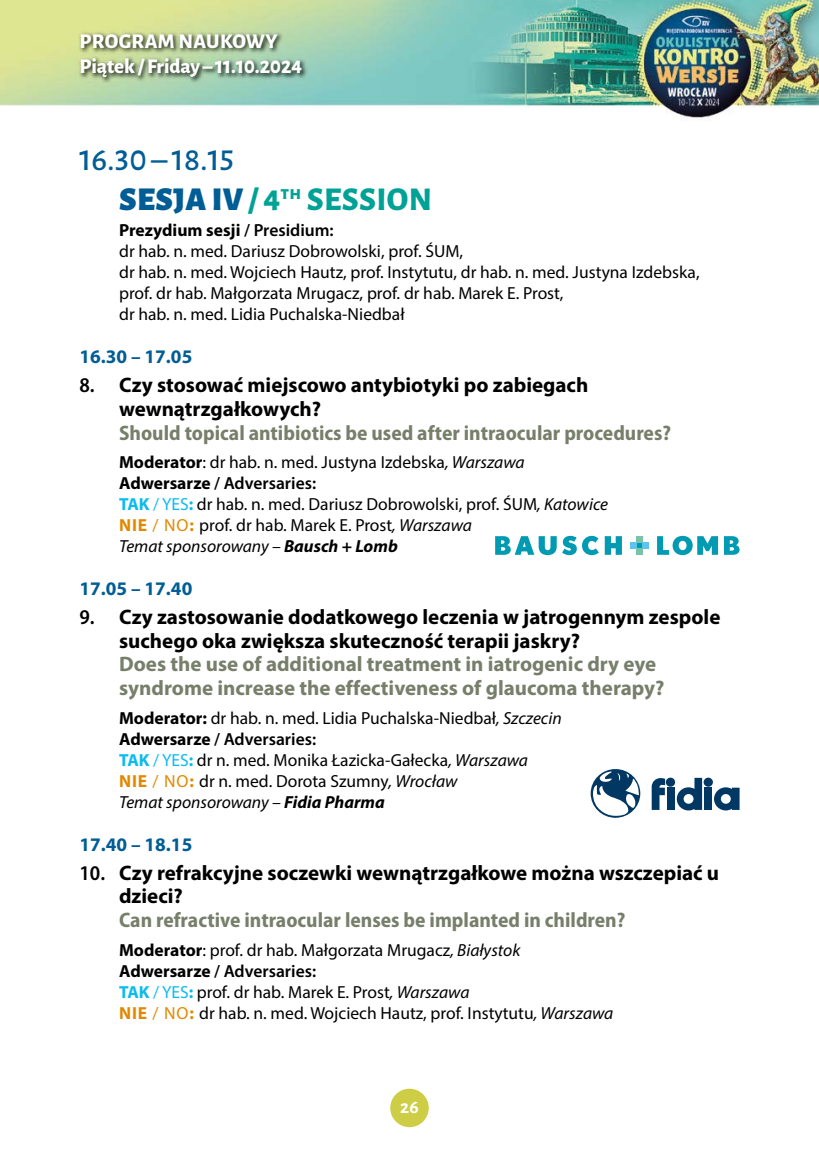
<style>
.page{position:relative;width:819px;height:1166px;background:#fff}
.page>*{position:absolute;margin:0;border:0;box-sizing:border-box;transform-origin:0 0}
.t1{font:800 33.25px "Alegreya Sans SC";letter-spacing:.01em;color:#00a295}
.t2{font:500 33.25px "Alegreya Sans";color:#005d95}
.t3{font:700 21px/23.8px "Myriad Pro";color:#000}
.t4{font:700 semi-condensed 21px "Myriad Pro";color:#777e6a}
.t5{font:700 21px/23.8px "Myriad Pro";color:#777e6a}
.t6{font:800 21px/25.2px "Alegreya Sans";color:#fff}
.t7{font:700 19.25px "Myriad Pro";color:#005d95}
.t8{font:700 19.25px "Alegreya Sans SC";color:#fff}
.t9{font:17.5px/21px "Myriad Pro";color:#000}
.s1{font-weight:900;color:#005d95}
.s2{font-weight:700}
.s3{font-weight:600}
.s4{font-weight:600;font-stretch:semi-condensed}
.s5{font-style:italic}
.s6{font-weight:700;color:#0bbbef}
.s7{color:#0bbbef}
.s8{font-weight:700;color:#e18800}
.s9{color:#e18800}
.s10{font-weight:700;font-style:italic}
</style>
<div class="page">
<img style="left:0;top:0;width:818px;height:118px">
<div style="left:390px;top:1088px;width:39px;height:39px;background:#cdce46;border-radius:50%"></div>
<img style="left:78px;top:31px;width:230px;height:52px">
<svg style="left:495px;top:536px;width:61px;height:19px"></svg>
<svg style="left:562px;top:536px;width:14px;height:19px"></svg>
<svg style="left:582px;top:536px;width:16px;height:19px"></svg>
<svg style="left:604px;top:536px;width:18px;height:19px"></svg>
<svg style="left:657px;top:536px;width:61px;height:19px"></svg>
<svg style="left:724px;top:536px;width:15px;height:19px"></svg>
<div style="left:636px;top:548px;width:6px;height:7px;background:#79c3a9"></div>
<svg style="left:630px;top:536px;width:18px;height:12px"></svg>
<svg style="left:590px;top:769px;width:50px;height:49px"></svg>
<svg style="left:703px;top:777px;width:9px;height:10px"></svg>
<div style="left:704px;top:788px;width:8px;height:22px;background:#003863"></div>
<svg style="left:665px;top:777px;width:10px;height:10px"></svg>
<div style="left:666px;top:788px;width:8px;height:22px;background:#003863"></div>
<svg style="left:714px;top:787px;width:25px;height:23px"></svg>
<svg style="left:676px;top:778px;width:26px;height:32px"></svg>
<svg style="left:651px;top:778px;width:14px;height:32px"></svg>
<p class="t6" style="left:79px;top:27px;width:224px">PROGRAM NAUKOWY<br>Piątek / Friday – 11.10.2024</p>
<h1 class="t2" style="left:79px;top:136px;width:156px">16.30 – 18.15</h1>
<h1 class="t1" style="left:119px;top:174px;width:314px"><span class="s1">SESJA IV</span> / 4<sup>th</sup> SESSION</h1>
<p class="t9" style="left:119px;top:220px;width:582px"><span class="s2">Prezydium sesji</span> <span class="s3">/ Presidium:<br></span>dr hab. n. med. Dariusz Dobrowolski, prof. ŚUM,<br>dr hab. n. med. Wojciech Hautz, prof. Instytutu, dr hab. n. med. Justyna Izdebska, prof. dr hab. Małgorzata Mrugacz, prof. dr hab. Marek E. Prost,<br>dr hab. n. med. Lidia Puchalska-Niedbał</p>
<p class="t7" style="left:79px;top:344px;width:114px">16.30 – 17.05</p>
<p class="t3" style="left:119px;top:372px;width:470px;text-indent:-40px"><span class="s4">8.</span> Czy stosować miejscowo antybiotyki po zabiegach wewnątrzgałkowych?</p>
<p class="t4" style="left:119px;top:421px;width:553px">Should topical antibiotics be used after intraocular procedures?</p>
<p class="t9" style="left:119px;top:451px;width:490px"><span class="s2">Moderator</span>: dr hab. n. med. Justyna Izdebska<span class="s5">, Warszawa </span><span class="s2">Adwersarze</span> <span class="s3">/ Adversaries:<br></span><span class="s6">TAK</span> <span class="s7">/ YES</span><span class="s6">:</span> dr hab. n. med. Dariusz Dobrowolski, prof. ŚUM<span class="s5">, Katowice </span><span class="s8">NIE</span> <span class="s9">/ NO</span><span class="s8">:</span> prof. dr hab. Marek E. Prost<span class="s5">, Warszawa<br>Temat sponsorowany –</span> <span class="s10">Bausch + Lomb</span></p>
<p class="t7" style="left:79px;top:576px;width:114px">17.05 – 17.40</p>
<p class="t3" style="left:119px;top:604px;width:602px;text-indent:-40px"><span class="s4">9.</span> Czy zastosowanie dodatkowego leczenia w jatrogennym zespole suchego oka zwiększa skuteczność terapii jaskry?</p>
<p class="t5" style="left:119px;top:652px;width:547px">Does the use of additional treatment in iatrogenic dry eye syndrome increase the effectiveness of glaucoma therapy?</p>
<p class="t9" style="left:119px;top:707px;width:444px"><span class="s2">Moderator:</span> dr hab. n. med. Lidia Puchalska-Niedbał<span class="s5">, Szczecin </span><span class="s2">Adwersarze</span> <span class="s3">/ Adversaries:<br></span><span class="s6">TAK</span> <span class="s7">/ YES</span><span class="s6">:</span> dr n. med. Monika Łazicka-Gałecka<span class="s5">, Warszawa<br></span><span class="s8">NIE</span> <span class="s9">/ NO</span><span class="s8">:</span> dr n. med. Dorota Szumny<span class="s5">, Wrocław<br>Temat sponsorowany –</span> <span class="s10">Fidia Pharma</span></p>
<p class="t7" style="left:79px;top:832px;width:114px">17.40 – 18.15</p>
<p class="t3" style="left:119px;top:860px;width:601px;text-indent:-40px"><span class="s4">10.</span> Czy refrakcyjne soczewki wewnątrzgałkowe można wszczepiać u dzieci?</p>
<p class="t4" style="left:119px;top:908px;width:507px">Can refractive intraocular lenses be implanted in children?</p>
<p class="t9" style="left:119px;top:939px;width:495px"><span class="s2">Moderator</span>: prof. dr hab. Małgorzata Mrugacz<span class="s5">, Białystok </span><span class="s2">Adwersarze</span> <span class="s3">/ Adversaries:<br></span><span class="s6">TAK</span> <span class="s7">/ YES</span><span class="s6">:</span> prof. dr hab. Marek E. Prost<span class="s5">, Warszawa<br></span><span class="s8">NIE</span> <span class="s9">/ NO</span><span class="s8">:</span> dr hab. n. med. Wojciech Hautz, prof. Instytutu<span class="s5">, Warszawa</span></p>
<p class="t8" style="left:400px;top:1093px;width:20px">26</p>
</div>
